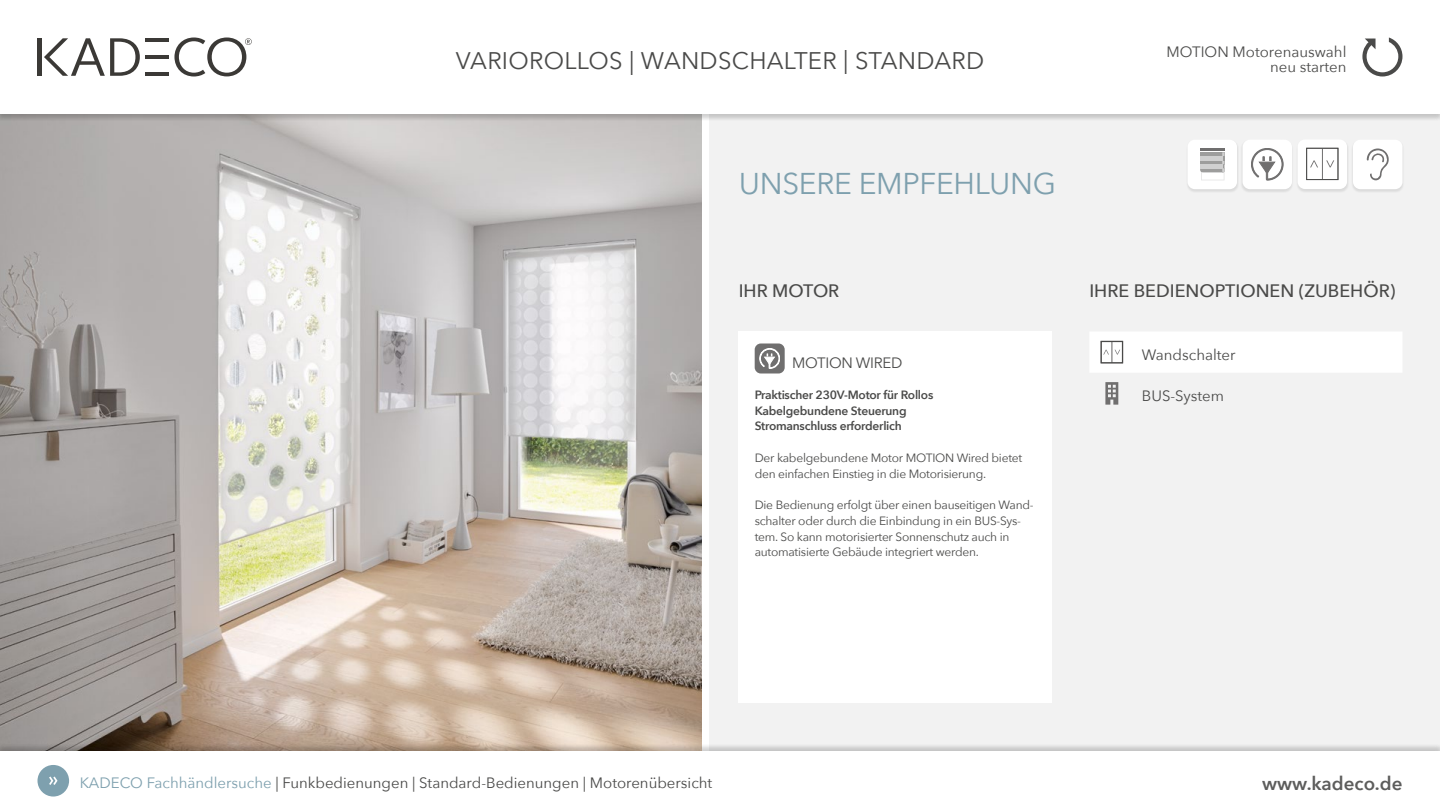
<style>
.page{position:relative;width:1440px;height:810px;background:#fff}
.page>*{position:absolute;margin:0;border:0;box-sizing:border-box;transform-origin:0 0}
.t1{font:30px "Avenir Next";letter-spacing:-.01em;color:#7ea0ae}
.t2{font:24px "Avenir Next";letter-spacing:.01em;color:#4a4a49}
.t3{font:600 18.75px "Avenir Next";color:#4a4a49}
.t4{font:800 18.75px "Futura Std";color:#4a4a49}
.t5{font:500 18px "Avenir Next";color:#4a4a49}
.t6{font:15px/15px "Avenir Next";color:#4a4a49;text-align:right}
.t7{font:15px "Avenir Next";letter-spacing:-.02em;color:#4a4a49}
.t8{font:12px/15.8px "Avenir Next";letter-spacing:-.02em;color:#4a4a49}
.t9{font:600 12px/15.8px "Avenir Next";letter-spacing:-.02em;color:#4a4a49}
.s1{color:#7ea0ae}
</style>
<div class="page">
<img style="left:1px;top:122px;width:700px;height:622px">
<div style="left:710px;top:16px;width:730px;height:766px;background:#f2f2f2"></div>
<div style="left:0;top:0;width:1440px;height:122px;background:#000;opacity:.1"></div>
<div style="left:0;top:0;width:1440px;height:114px;background:#fff"></div>
<div style="left:0;top:744px;width:1440px;height:66px;background:#000;opacity:.1"></div>
<div style="left:0;top:752px;width:1440px;height:58px;background:#fff"></div>
<div style="left:1351px;top:140px;width:53px;height:53px;background:#000;opacity:.1"></div>
<div style="left:1353px;top:140px;width:50px;height:49px;background:#fff;border-radius:7px"></div>
<svg style="left:1367px;top:149px;width:22px;height:31px"></svg>
<div style="left:1296px;top:140px;width:53px;height:53px;background:#000;opacity:.1"></div>
<div style="left:1298px;top:140px;width:49px;height:49px;background:#fff;border-radius:7px"></div>
<svg style="left:1310px;top:150px;width:25px;height:28px"></svg>
<div style="left:1306px;top:148px;width:32px;height:32px;border:1px solid #4a4a49"></div>
<div style="left:739px;top:332px;width:313px;height:371px;background:#fff"></div>
<div style="left:1090px;top:332px;width:312px;height:40px;background:#fff"></div>
<div style="left:1101px;top:341px;width:22px;height:22px;border:1px solid #4a4a49"></div>
<svg style="left:1105px;top:382px;width:13px;height:23px"></svg>
<div style="left:755px;top:344px;width:30px;height:30px;background:#706f6f;border-radius:6px"></div>
<svg style="left:760px;top:349px;width:20px;height:19px"></svg>
<div style="left:1186px;top:140px;width:53px;height:53px;background:#000;opacity:.1"></div>
<div style="left:1188px;top:140px;width:49px;height:49px;background:#fff;border-radius:7px"></div>
<hr style="left:1200px;top:149px;width:24px;height:2px;background:#706f6f">
<svg style="left:1200px;top:152px;width:24px;height:28px"></svg>
<hr style="left:1200px;top:164px;width:22px;height:4px;background:#d0d0d0">
<svg style="left:1362px;top:38px;width:40px;height:38px"></svg>
<hr style="left:145px;top:72px;width:24px;height:4px;background:#3b3936">
<hr style="left:145px;top:38px;width:24px;height:4px;background:#3b3936">
<hr style="left:145px;top:55px;width:24px;height:4px;background:#3b3936">
<svg style="left:44px;top:38px;width:96px;height:38px"></svg>
<svg style="left:174px;top:38px;width:78px;height:38px"></svg>
<hr style="left:38px;top:38px;width:4px;height:38px;background:#3b3936">
<div style="left:37px;top:765px;width:32px;height:32px;background:#7ea0ae;border-radius:50%"></div>
<svg style="left:49px;top:777px;width:9px;height:8px"></svg>
<div style="left:1240px;top:140px;width:54px;height:53px;background:#e8e8e8"></div>
<div style="left:1243px;top:140px;width:49px;height:49px;background:#fff;border-radius:8px"></div>
<svg style="left:1251px;top:148px;width:32px;height:32px"></svg>
<h2 class="t2" style="left:456px;top:40px;width:530px">VARIOROLLOS | WANDSCHALTER | STANDARD</h2>
<h1 class="t1" style="left:739px;top:158px;width:319px">UNSERE EMPFEHLUNG</h1>
<p class="t6" style="left:1167px;top:44px;width:181px">MOTION Motorenauswahl neu starten</p>
<h3 class="t5" style="left:739px;top:275px;width:102px">IHR MOTOR</h3>
<h3 class="t5" style="left:1089px;top:275px;width:308px">IHRE BEDIENOPTIONEN (ZUBEHÖR)</h3>
<p class="t7" style="left:792px;top:350px;width:112px">MOTION WIRED</p>
<p class="t9" style="left:755px;top:387px;width:180px">Praktischer 230V-Motor für Rollos<br>Kabelgebundene Steuerung<br>Stromanschluss erforderlich</p>
<p class="t8" style="left:755px;top:449px;width:269px">Der kabelgebundene Motor MOTION Wired bietet den einfachen Einstieg in die Motorisierung.</p>
<p class="t8" style="left:755px;top:497px;width:281px">Die Bedienung erfolgt über einen bauseitigen Wand&shy;schalter oder durch die Einbindung in ein BUS-Sys&shy;tem. So kann motorisierter Sonnenschutz auch in automatisierte Gebäude integriert werden.</p>
<p class="t6" style="left:1142px;top:346px;width:95px">Wandschalter</p>
<p class="t6" style="left:1142px;top:388px;width:84px">BUS-System</p>
<h3 class="t4" style="left:1270px;top:770px;width:124px">www.kadeco d</h3>
<p class="t6" style="left:80px;top:775px;width:634px"><span class="s1">KADECO Fachhändlersuche</span> | Funkbedienungen | Standard-Bedienungen | Motorenübersicht</p>
<h3 class="t3" style="left:1262px;top:768px;width:142px">www.kadeco.de</h3>
</div>
